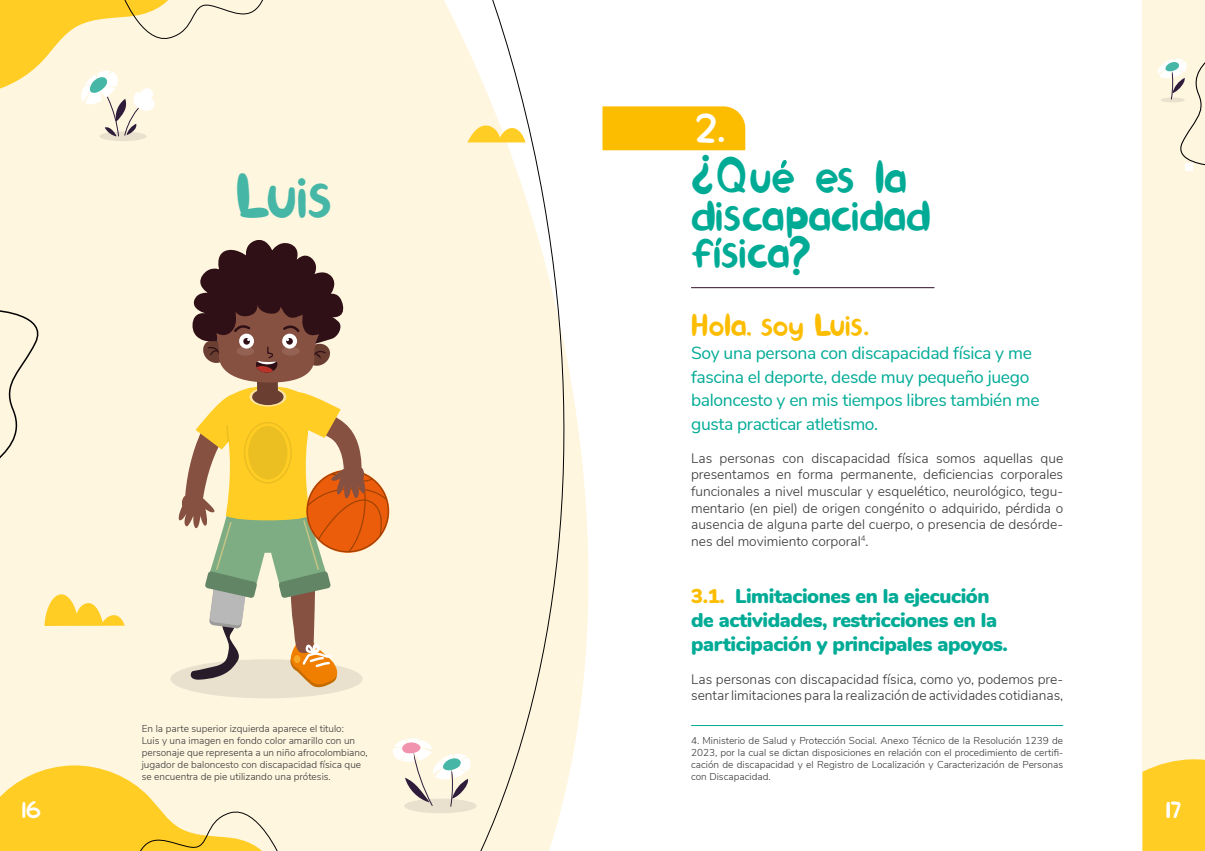
<style>
.page{position:relative;width:1205px;height:851px;background:#fff}
.page>*{position:absolute;margin:0;border:0;box-sizing:border-box;transform-origin:0 0}
.t1{font:49.88px "ALIN KID";color:#46b7a6}
.t2{font:36.25px/37.5px "ALIN KID";letter-spacing:-.015em;color:#00ab96}
.t3{font:34.12px "ALIN KID";color:#fff}
.t4{font:25px "ALIN KID";letter-spacing:-.005em;color:#fcbd00}
.t5{font:900 20px/24px "Nunito";letter-spacing:-.02em;color:#00ab96}
.t6{font:18.75px "ALIN KID";color:#fff}
.t7{font:17.5px/23.5px "Nunito Sans";letter-spacing:-.02em;color:#00ab96}
.t8{font:300 13.75px/16.5px "Nunito Sans";color:#333;text-align:justify}
.t9{font:300 10px/12px "Nunito Sans";color:#333;text-align:justify}
.s1{color:#fcbd00}
</style>
<div class="page">
<div style="left:1142px;top:0;width:63px;height:850px;background:#fff6e0"></div>
<svg style="left:1158px;top:58px;width:47px;height:108px"></svg>
<div style="left:1142px;top:759px;width:63px;height:91px;background:#ffcd23"></div>
<div style="left:0;top:0;width:464px;height:850px;background:#fff6e0"></div>
<svg style="left:464px;top:0;width:125px;height:850px"></svg>
<svg style="left:44px;top:591px;width:81px;height:35px"></svg>
<svg style="left:467px;top:123px;width:58px;height:19px"></svg>
<div style="left:0;top:309px;width:49px;height:156px;background:#fff6e0"></div>
<div style="left:404px;top:798px;width:72px;height:15px;background:#e9e1cd;border-radius:50%"></div>
<div style="left:170px;top:659px;width:192px;height:39px;background:#e9e1cd;border-radius:50%"></div>
<svg style="left:393px;top:738px;width:78px;height:68px"></svg>
<svg style="left:0;top:759px;width:282px;height:91px"></svg>
<svg style="left:0;top:0;width:265px;height:166px"></svg>
<svg style="left:178px;top:237px;width:211px;height:451px"></svg>
<div style="left:294px;top:655px;width:6px;height:8px;background:#f7a827;border-radius:50%"></div>
<div style="left:602px;top:106px;width:143px;height:44px;background:#fcbd00"></div>
<hr style="left:691px;top:287px;width:243px;height:1px;background:#350e28">
<div style="left:1185px;top:163px;width:8px;height:7px;background:#fff"></div>
<svg style="left:781px;top:160px;width:6px;height:9px"></svg>
<svg style="left:715px;top:237px;width:7px;height:9px"></svg>
<hr style="left:691px;top:725px;width:372px;height:1px;background:#00ab96">
<h1 class="t1" style="left:236px;top:164px;width:98px">Luis</h1>
<p class="t9" style="left:142px;top:721px;width:227px;text-align:left">En la parte superior izquierda aparece el titulo:<br>Luis y una imagen en fondo color amarillo con un personaje que representa a un niño afrocolombiano, jugador de baloncesto con discapacidad física que se encuentra de pie utilizando una prótesis.</p>
<h3 class="t3" style="left:695px;top:107px;width:34px">2.</h3>
<h2 class="t2" style="left:712px;top:196px;width:23px;rotate:-180deg">?</h2>
<h2 class="t2" style="left:691px;top:159px;width:241px;text-indent:25px">Que es la discapacidad fisica?</h2>
<h3 class="t4" style="left:691px;top:309px;width:181px">Hola, soy Luis.</h3>
<h3 class="t7" style="left:691px;top:340px;width:350px">Soy una persona con discapacidad física y me fascina el deporte, desde muy pequeño juego baloncesto y en mis tiempos libres también me gusta practicar atletismo.</h3>
<p class="t8" style="left:691px;top:449px;width:374px">Las personas con discapacidad física somos aquellas que presentamos en forma permanente, deficiencias corporales funcionales a nivel muscular y esquelético, neurológico, tegu&shy;mentario (en piel) de origen congénito o adquirido, pérdida o ausencia de alguna parte del cuerpo, o presencia de desórde&shy;nes del movimiento corporal<sup>4</sup>.</p>
<h3 class="t5" style="left:691px;top:582px;width:318px"><span class="s1">3.1.</span> Limitaciones en la ejecución de actividades, restricciones en la participación y principales apoyos.</h3>
<h3 class="t8" style="left:691px;top:669px;width:374px">Las personas con discapacidad física, como yo, podemos pre&shy;sentar limitaciones para la realización de actividades cotidianas,</h3>
<p class="t9" style="left:691px;top:733px;width:374px">4. Ministerio de Salud y Protección Social. Anexo Técnico de la Resolución 1239 de 2023, por la cual se dictan disposiciones en relación con el procedimiento de certifi&shy;cación de discapacidad y el Registro de Localización y Caracterización de Personas con Discapacidad.</p>
<h3 class="t6" style="left:22px;top:797px;width:20px">16</h3>
<h3 class="t6" style="left:1166px;top:797px;width:16px">17</h3>
</div>
